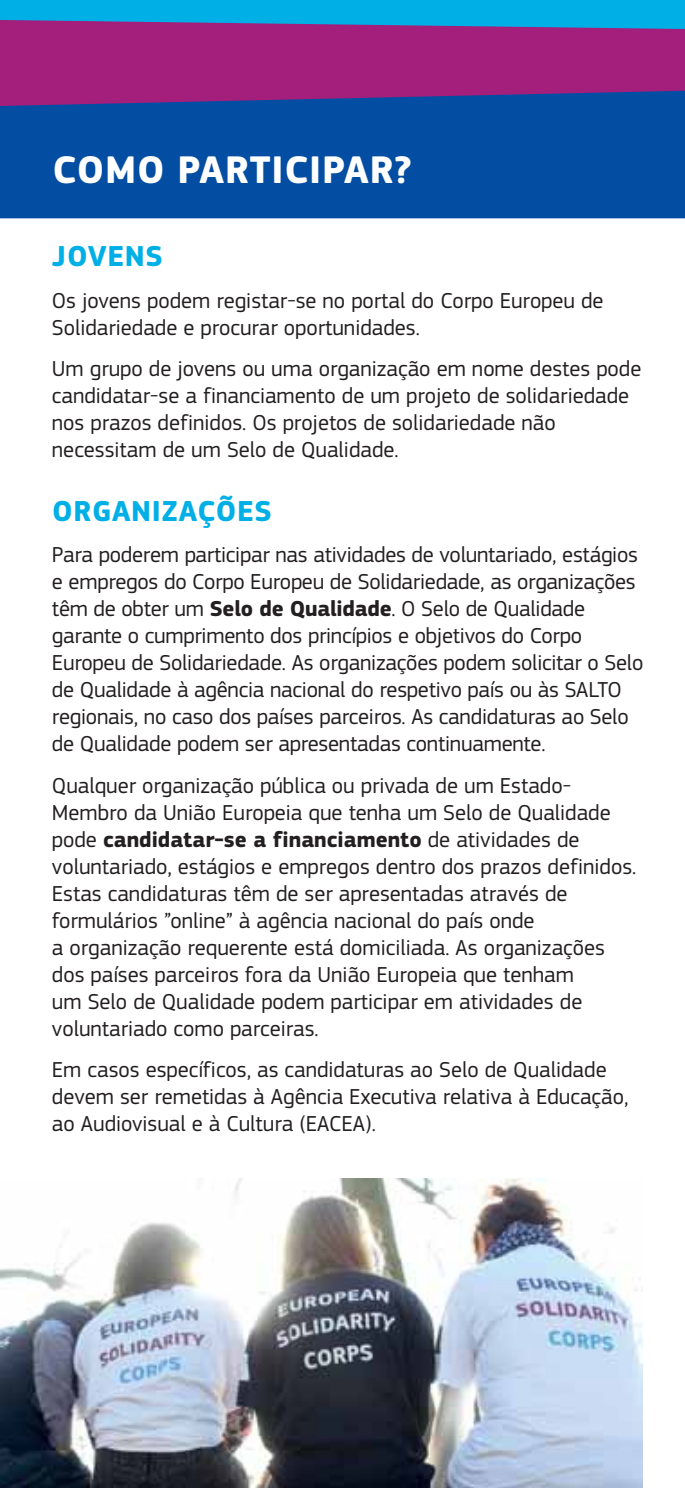
<style>
.page{position:relative;width:685px;height:1488px;background:#fff}
.page>*{position:absolute;margin:0;border:0;box-sizing:border-box;transform-origin:0 0}
.t1{font:700 40px "EC Square Sans Pro";letter-spacing:.02em;color:#fff}
.t2{font:700 30px "EC Square Sans Pro";letter-spacing:.02em;color:#00afe6}
.t3{font:22.5px/27px "EC Square Sans Pro";color:#231f20}
.s1{font-weight:700}
</style>
<div class="page">
<div style="left:0;top:0;width:685px;height:20px;background:#00afe6"></div>
<svg style="left:0;top:20px;width:685px;height:54px;background:#962a84"></svg>
<svg style="left:0;top:74px;width:685px;height:144px;background:#1e459b"></svg>
<img style="left:0;top:1178px;width:643px;height:309px">
<h1 class="t1" style="left:52px;top:155px;width:361px">COMO PARTICIPAR?</h1>
<h2 class="t2" style="left:52px;top:245px;width:112px">JOVENS</h2>
<p class="t3" style="left:52px;top:289px;width:553px">Os jovens podem registar-se no portal do Corpo Europeu de<br>Solidariedade e procurar oportunidades.</p>
<p class="t3" style="left:52px;top:357px;width:591px">Um grupo de jovens ou uma organização em nome destes pode candidatar-se a financiamento de um projeto de solidariedade nos prazos definidos. Os projetos de solidariedade não necessitam de um Selo de Qualidade.</p>
<h2 class="t2" style="left:52px;top:500px;width:221px">ORGANIZAÇÕES</h2>
<p class="t3" style="left:52px;top:544px;width:593px">Para poderem participar nas atividades de voluntariado, estágios e empregos do Corpo Europeu de Solidariedade, as organizações têm de obter um <span class="s1">Selo de Qualidade</span>. O Selo de Qualidade garante o cumprimento dos princípios e objetivos do Corpo Europeu de Solidariedade. As organizações podem solicitar o Selo de Qualidade à agência nacional do respetivo país ou às SALTO regionais, no caso dos países parceiros. As candidaturas ao Selo de Qualidade podem ser apresentadas continuamente.</p>
<p class="t3" style="left:52px;top:774px;width:586px">Qualquer organização pública ou privada de um Estado-Membro da União Europeia que tenha um Selo de Qualidade pode <span class="s1">candidatar-se a financiamento</span> de atividades de voluntariado, estágios e empregos dentro dos prazos definidos.<br>Estas candidaturas têm de ser apresentadas através de formulários ”online” à agência nacional do país onde<br>a organização requerente está domiciliada. As organizações dos países parceiros fora da União Europeia que tenham<br>um Selo de Qualidade podem participar em atividades de voluntariado como parceiras.</p>
<p class="t3" style="left:52px;top:1058px;width:578px">Em casos específicos, as candidaturas ao Selo de Qualidade devem ser remetidas à Agência Executiva relativa à Educação, ao Audiovisual e à Cultura (EACEA).</p>
</div>
